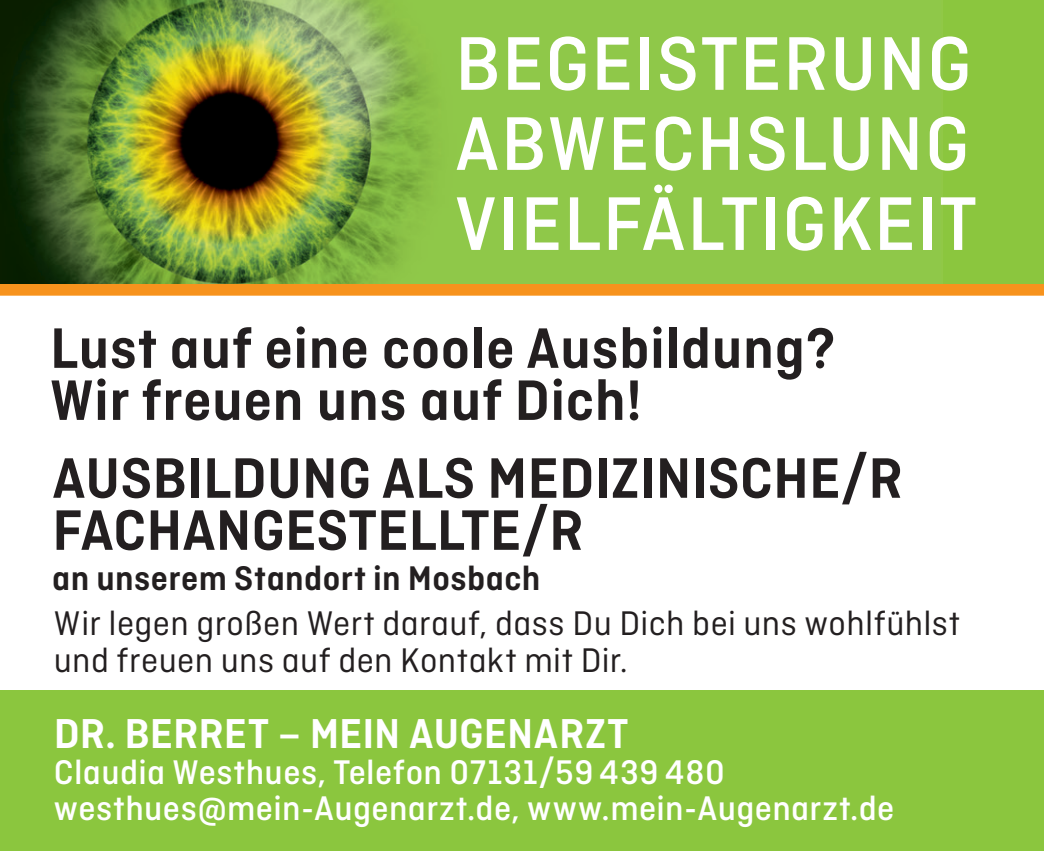
<style>
.page{position:relative;width:1044px;height:851px;background:#fff}
.page>*{position:absolute;margin:0;border:0;box-sizing:border-box;transform-origin:0 0}
.t1{font:500 80px/80px "Ciutadella";letter-spacing:.02em;color:#fff;text-align:justify}
.t2{font:600 60px/52px "Ciutadella";color:#231f20}
.t3{font:600 44px "Ciutadella";color:#fff}
.t4{font:500 36px/36px "Ciutadella";letter-spacing:.01em;color:#fff}
.t5{font:36px/36px "Ciutadella";letter-spacing:.01em;color:#231f20}
.t6{font:600 36px "Ciutadella";letter-spacing:.01em;color:#231f20}
</style>
<div class="page">
<div style="left:0;top:690px;width:1043px;height:160px;background:#8bc63e"></div>
<div style="left:0;top:283px;width:1043px;height:12px;background:#f7931d"></div>
<div style="left:0;top:0;width:1043px;height:283px;background:#8bc63e"></div>
<img style="left:0;top:0;width:941px;height:283px">
<h1 class="t1" style="left:455px;top:23px;width:523px">BEGEISTERUNG ABWECHSLUNG VIELFÄLTIGKEIT</h1>
<p class="t2" style="left:50px;top:322px;width:786px">Lust auf eine coole Ausbildung?<br>Wir freuen uns auf Dich!</p>
<p class="t2" style="left:52px;top:452px;width:851px">AUSBILDUNG ALS MEDIZINISCHE/R<br>FACHANGESTELLTE/R</p>
<p class="t6" style="left:52px;top:557px;width:489px">an unserem Standort in Mosbach</p>
<p class="t5" style="left:54px;top:605px;width:907px">Wir legen großen Wert darauf, dass Du Dich bei uns wohlfühlst und freuen uns auf den Kontakt mit Dir.</p>
<p class="t3" style="left:54px;top:708px;width:576px">DR. BERRET – MEIN AUGENARZT</p>
<p class="t4" style="left:54px;top:753px;width:841px">Claudia Westhues, Telefon 07131/59 439 480 westhues@mein-Augenarzt.de, www.mein-Augenarzt.de</p>
</div>
